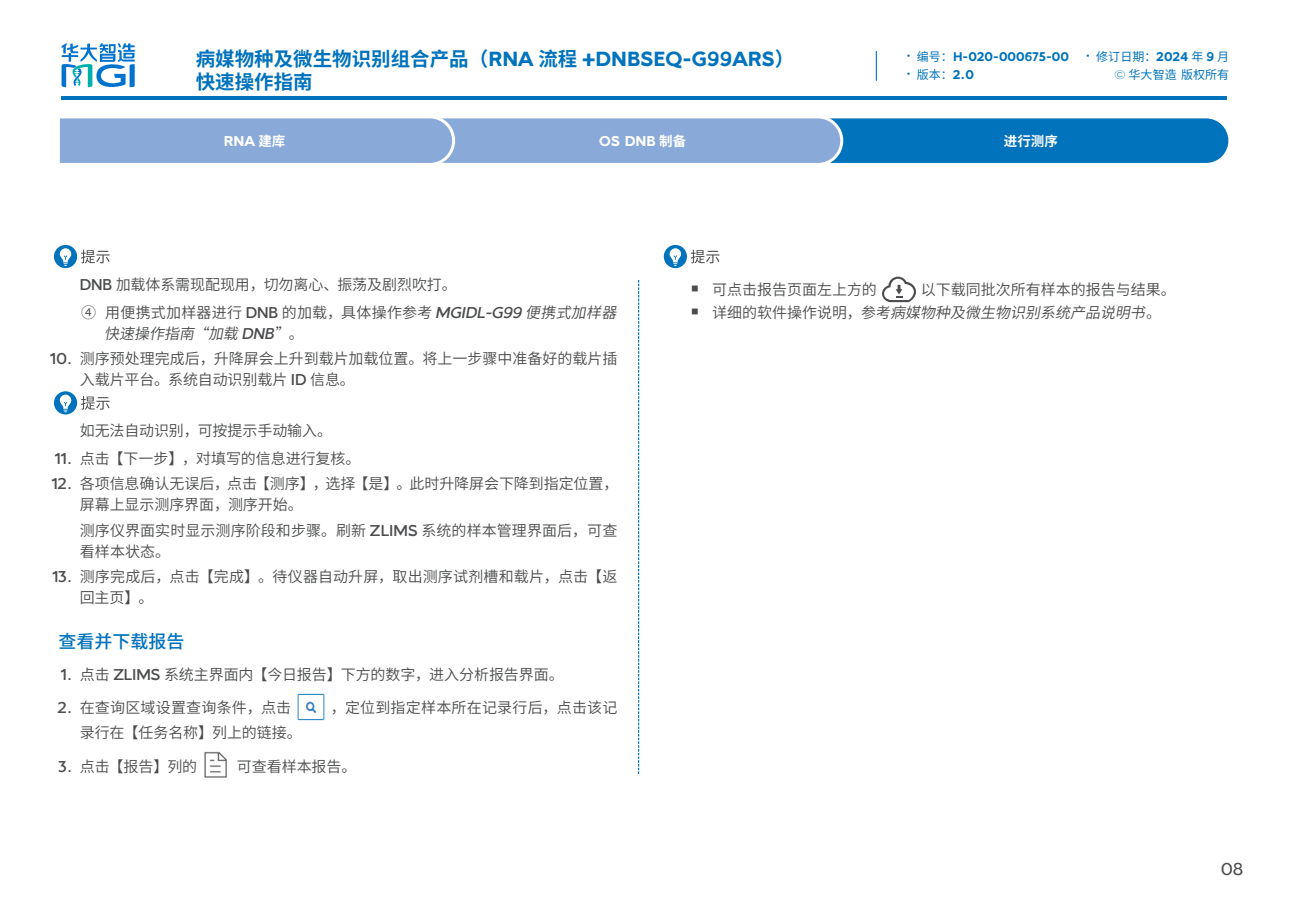
<style>
.page{position:relative;width:1289px;height:919px;background:#fff}
.page>*{position:absolute;margin:0;border:0;box-sizing:border-box;transform-origin:0 0}
.t1{font:700 19.5px/22.5px "Source Han Sans CN";color:#0073bc}
.t2{font:500 18px "Source Han Sans CN";color:#0073bc}
.t3{font:16.5px "MGI";color:#4b4c4d}
.t4{font:15px/21px "Source Han Sans CN";color:#4b4c4d}
.t5{font:italic 15px "Source Han Sans CN";color:#4b4c4d}
.t6{font:700 13.5px "MGI";color:#fff}
.t7{font:700 13.5px "Source Han Sans CN";color:#fff}
.t8{font:12px/17.7px "Source Han Sans CN";letter-spacing:.005em;color:#0073bc;text-align:right}
.t9{font:700 12px "MGI";letter-spacing:.005em;color:#0073bc}
.s1{font-family:"MGI"}
.s2{font-family:"Source Han Sans CN";font-weight:400}
.s3{font-family:"MGI";font-weight:700}
.s4{font-family:"Source Han Sans CN"}
.s5{font-family:"BGI"}
.s6{font-family:"MGI";font-weight:500}
.s7{font-family:"MGI";font-weight:500;font-style:italic}
.s8{font-style:italic}
.s9{font-style:normal}
</style>
<div class="page">
<hr style="left:62px;top:96px;width:1165px;height:4px;background:#0073bc">
<svg style="left:62px;top:43px;width:73px;height:44px"></svg>
<hr style="left:875px;top:51px;width:1px;height:30px;background:#0073ce">
<svg style="left:54px;top:245px;width:56px;height:23px"></svg>
<svg style="left:54px;top:391px;width:56px;height:23px"></svg>
<img style="left:297px;top:693px;width:28px;height:28px">
<img style="left:204px;top:751px;width:23px;height:27px">
<svg style="left:663px;top:245px;width:56px;height:23px"></svg>
<svg style="left:882px;top:276px;width:34px;height:26px"></svg>
<svg style="left:638px;top:280px;width:1px;height:493px"></svg>
<div style="left:831px;top:119px;width:396px;height:43px;background:#0073bc"></div>
<div style="left:800px;top:115px;width:431px;height:51px;border:3px solid #fff;border-radius:24px"></div>
<div style="left:414px;top:117px;width:427px;height:47px;background:#89aad8;border-radius:24px"></div>
<div style="left:412px;top:115px;width:431px;height:51px;border:3px solid #fff;border-radius:24px"></div>
<div style="left:60px;top:117px;width:393px;height:47px;background:#89aad8"></div>
<div style="left:24px;top:115px;width:431px;height:51px;border:3px solid #fff;border-radius:24px"></div>
<h1 class="t1" style="left:196px;top:48px;width:600px">病媒物种及微生物识别组合产品（<span class="s1">RNA</span> 流程 <span class="s1">+DNBSEQ-G99ARS</span>）快速操作指南</h1>
<p class="t9" style="left:916px;top:51px;width:154px"><span class="s2">编号：</span>H-020-000675-00</p>
<p class="t8" style="left:916px;top:66px;width:59px">版本：<span class="s3">2.0</span></p>
<p class="t6" style="left:224px;top:134px;width:63px">RNA <span class="s4">建库</span></p>
<p class="t6" style="left:599px;top:134px;width:88px">OS DNB <span class="s4">制备</span></p>
<p class="t7" style="left:1003px;top:133px;width:55px">进行测序</p>
<p class="t8" style="left:1096px;top:48px;width:134px">修订日期：<span class="s3">2024</span> 年 <span class="s3">9</span> 月<span class="s5">©</span> 华大智造版权所有</p>
<p class="t4" style="left:80px;top:271px;width:545px;line-height:27.8px"><span class="s6">DNB</span> 加载体系需现配现用，切勿离心、振荡及剧烈吹打。<br>④ 用便携式加样器进行 <span class="s6">DNB</span> 的加载，具体操作参考 <span class="s7">MGIDL-G99</span><span class="s8">便携式加样器</span></p>
<p class="t5" style="left:104px;top:324px;width:201px">快速操作指南“加载 <span class="s6">DN B</span> ”<span class="s9">。</span></p>
<p class="t4" style="left:80px;top:348px;width:539px;text-indent:-29px"><span class="s6">10.</span> 测序预处理完成后，升降屏会上升到载片加载位置。将上一步骤中准备好的载片插入载片平台。系统自动识别载片 <span class="s6">ID</span> 信息。</p>
<p class="t4" style="left:80px;top:420px;width:254px">如无法自动识别，可按提示手动输入。</p>
<p class="t4" style="left:55px;top:448px;width:307px"><span class="s6">11.</span> 点击【下一步】，对填写的信息进行复核。</p>
<p class="t4" style="left:80px;top:473px;width:540px;text-indent:-28px"><span class="s6">12.</span> 各项信息确认无误后，点击【测序】，选择【是】。此时升降屏会下降到指定位置，屏幕上显示测序界面，测序开始。</p>
<p class="t4" style="left:80px;top:520px;width:539px">测序仪界面实时显示测序阶段和步骤。刷新 <span class="s6">ZLIMS</span> 系统的样本管理界面后，可查看样本状态。</p>
<p class="t4" style="left:80px;top:566px;width:539px;text-indent:-27px"><span class="s6">13.</span> 测序完成后，点击【完成】。待仪器自动升屏，取出测序试剂槽和载片，点击【返回主页】。</p>
<p class="t2" style="left:59px;top:631px;width:127px">查看并下载报告</p>
<p class="t4" style="left:61px;top:664px;width:504px"><span class="s6">1.</span> 点击 <span class="s6">ZLIMS</span> 系统主界面内【今日报告】下方的数字，进入分析报告界面。</p>
<p class="t4" style="left:58px;top:697px;width:235px"><span class="s6">2.</span> 在查询区域设置查询条件，点击</p>
<p class="t4" style="left:331px;top:697px;width:288px">，定位到指定样本所在记录行后，点击该记</p>
<p class="t4" style="left:80px;top:722px;width:223px">录行在【任务名称】列上的链接。</p>
<p class="t4" style="left:58px;top:756px;width:140px"><span class="s6">3.</span> 点击【报告】列的</p>
<p class="t4" style="left:237px;top:756px;width:121px">可查看样本报告。</p>
<p class="t4" style="left:712px;top:278px;width:465px;line-height:23.2px;text-indent:209px">以下载同批次所有样本的报告与结果。详细的软件操作说明，参考<span class="s8">病媒物种及微生物识别系统产品说明书</span>。</p>
<p class="t4" style="left:712px;top:279px;width:166px">可点击报告页面左上方的</p>
<p class="t3" style="left:1221px;top:861px;width:24px">08</p>
</div>
